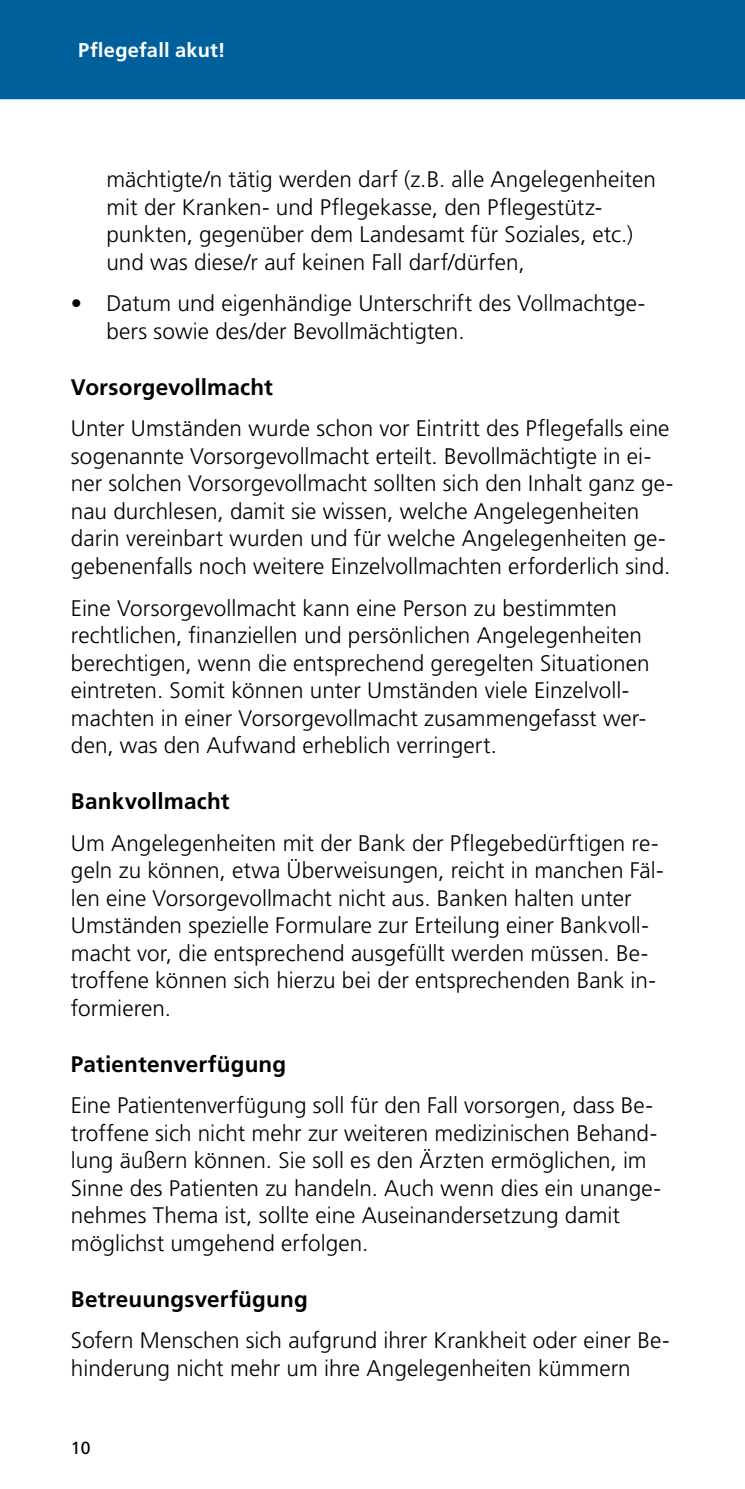
<style>
.page{position:relative;width:745px;height:1489px;background:#fff}
.page>*{position:absolute;margin:0;border:0;box-sizing:border-box;transform-origin:0 0}
.t1{font:300 22.5px/27.5px "Frutiger LT Pro";letter-spacing:.005em;color:#000}
.t2{font:700 22.5px "Frutiger LT Pro";letter-spacing:.01em;color:#000}
.t3{font:700 20px "Frutiger LT Pro";letter-spacing:.01em;color:#fff}
.t4{font:17.5px "Frutiger LT Pro";color:#000}
</style>
<div class="page">
<div style="left:0;top:0;width:744px;height:99px;background:#00609c"></div>
<p class="t3" style="left:78px;top:38px;width:149px">Pflegefall akut!</p>
<p class="t1" style="left:106px;top:166px;width:550px">mächtigte/n tätig werden darf (z.B. alle Angelegenheiten mit der Kranken- und Pflegekasse, den Pflegestütz&shy;punkten, gegenüber dem Landesamt für Soziales, etc.) und was diese/r auf keinen Fall darf/dürfen,</p>
<p class="t1" style="left:106px;top:290px;width:540px;text-indent:-35px">• Datum und eigenhändige Unterschrift des Vollmachtge&shy;bers sowie des/der Bevollmächtigten.</p>
<p class="t2" style="left:71px;top:373px;width:203px">Vorsorgevollmacht</p>
<p class="t1" style="left:71px;top:415px;width:603px">Unter Umständen wurde schon vor Eintritt des Pflegefalls eine sogenannte Vorsorgevollmacht erteilt. Bevollmächtigte in ei&shy;ner solchen Vorsorgevollmacht sollten sich den Inhalt ganz ge&shy;nau durchlesen, damit sie wissen, welche Angelegenheiten darin vereinbart wurden und für welche Angelegenheiten ge&shy;gebenenfalls noch weitere Einzelvollmachten erforderlich sind.</p>
<p class="t1" style="left:71px;top:594px;width:579px">Eine Vorsorgevollmacht kann eine Person zu bestimmten rechtlichen, finanziellen und persönlichen Angelegenheiten berechtigen, wenn die entsprechend geregelten Situationen eintreten. Somit können unter Umständen viele Einzelvoll&shy;machten in einer Vorsorgevollmacht zusammengefasst wer&shy;den, was den Aufwand erheblich verringert.</p>
<p class="t2" style="left:71px;top:787px;width:160px">Bankvollmacht</p>
<p class="t1" style="left:71px;top:829px;width:593px">Um Angelegenheiten mit der Bank der Pflegebedürftigen re&shy;geln zu können, etwa Überweisungen, reicht in manchen Fäl&shy;len eine Vorsorgevollmacht nicht aus. Banken halten unter Umständen spezielle Formulare zur Erteilung einer Bankvoll&shy;macht vor, die entsprechend ausgefüllt werden müssen. Be&shy;troffene können sich hierzu bei der entsprechenden Bank in&shy;formieren.</p>
<p class="t2" style="left:71px;top:1050px;width:217px">Patientenverfügung</p>
<p class="t1" style="left:71px;top:1091px;width:591px">Eine Patientenverfügung soll für den Fall vorsorgen, dass Be&shy;troffene sich nicht mehr zur weiteren medizinischen Behand&shy;lung äußern können. Sie soll es den Ärzten ermöglichen, im Sinne des Patienten zu handeln. Auch wenn dies ein unange&shy;nehmes Thema ist, sollte eine Auseinandersetzung damit möglichst umgehend erfolgen.</p>
<p class="t2" style="left:71px;top:1285px;width:238px">Betreuungsverfügung</p>
<p class="t1" style="left:71px;top:1326px;width:599px">Sofern Menschen sich aufgrund ihrer Krankheit oder einer Be&shy;hinderung nicht mehr um ihre Angelegenheiten kümmern</p>
<p class="t4" style="left:71px;top:1436px;width:21px">10</p>
</div>
